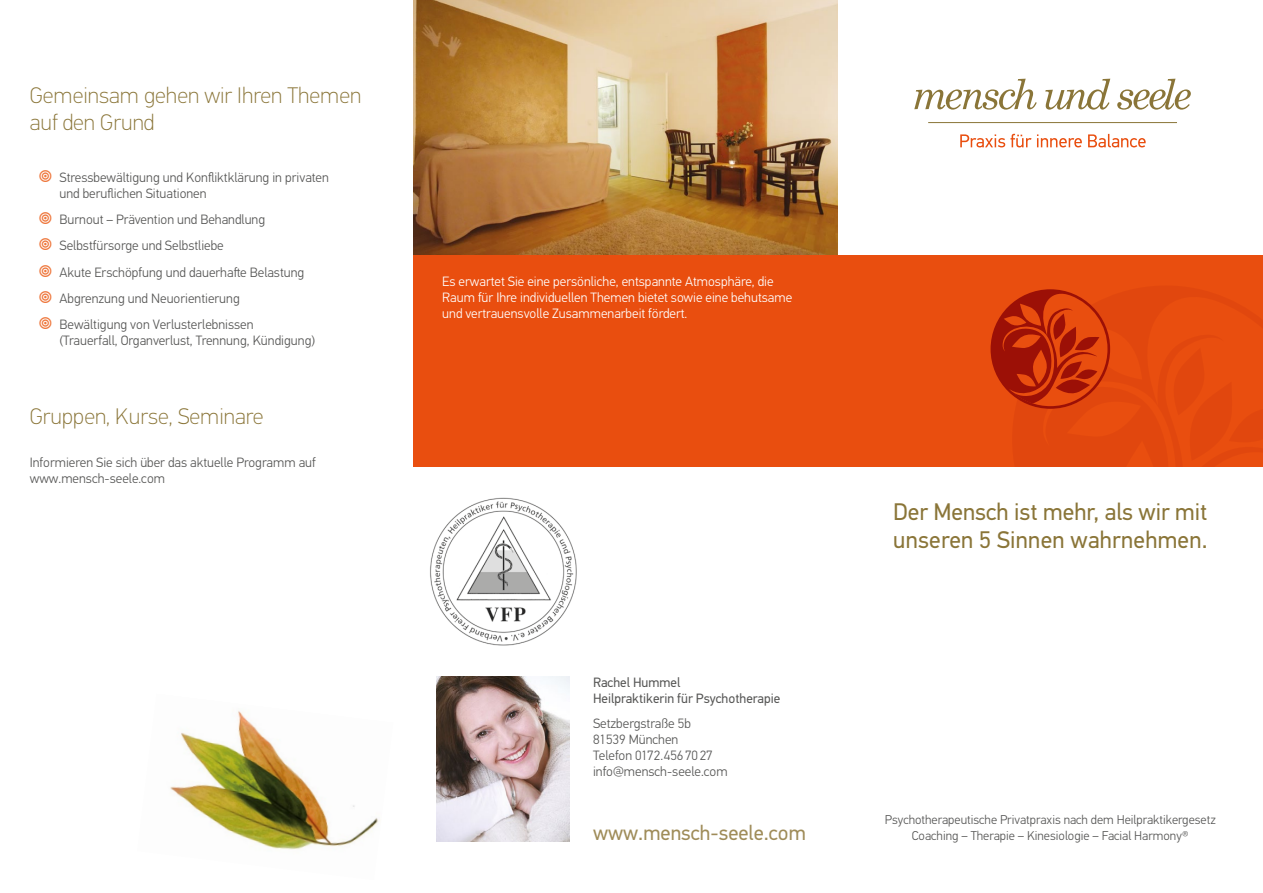
<style>
.page{position:relative;width:1263px;height:893px;background:#fff}
.page>*{position:absolute;margin:0;border:0;box-sizing:border-box;transform-origin:0 0}
.t1{font:24px/28.8px "PF Din Text Universal";letter-spacing:.005em;color:#8a7538}
.Headline{font:100 22.5px/27px "PF Din Text Universal";color:#8a7538}
.copy{font:21px "PF Din Text Universal";color:#9f8c59}
.copy-2{font:300 13.5px/16.2px "PF Din Text Universal";color:#575756}
.copy-3{font:300 13.5px/16.2px "PF Din Text Universal";color:#fff}
.t2{font:13.5px "PF Din Text Universal";color:#575756}
.t3{font:300 12.75px "PF Din Text Universal";color:#575756}
</style>
<div class="page">
<img style="left:413px;top:0;width:425px;height:256px">
<img style="left:430px;top:497px;width:147px;height:149px">
<svg style="left:1045px;top:79px;width:65px;height:31px"></svg>
<svg style="left:914px;top:79px;width:123px;height:31px"></svg>
<svg style="left:1117px;top:79px;width:74px;height:31px"></svg>
<svg style="left:960px;top:134px;width:71px;height:13px"></svg>
<svg style="left:1037px;top:134px;width:45px;height:13px"></svg>
<svg style="left:1088px;top:134px;width:58px;height:13px"></svg>
<hr style="left:928px;top:122px;width:249px;height:1px;background:#8a7538">
<div style="left:412px;top:256px;width:851px;height:211px;background:#e94e0f"></div>
<svg style="left:990px;top:289px;width:120px;height:120px"></svg>
<img style="left:437px;top:676px;width:132px;height:166px">
<img style="left:170px;top:710px;width:209px;height:140px">
<p class="Headline" style="left:30px;top:83px;width:333px">Gemeinsam gehen wir Ihren Themen auf den Grund</p>
<p class="copy-2" style="left:60px;top:170px;width:271px">Stressbewältigung und Konfliktklärung in privaten und beruflichen Situationen</p>
<p class="copy-2" style="left:60px;top:212px;width:207px">Burnout – Prävention und Behandlung</p>
<p class="copy-2" style="left:60px;top:238px;width:166px">Selbstfürsorge und Selbstliebe</p>
<p class="copy-2" style="left:60px;top:265px;width:246px">Akute Erschöpfung und dauerhafte Belastung</p>
<p class="copy-2" style="left:60px;top:291px;width:182px">Abgrenzung und Neuorientierung</p>
<p class="copy-2" style="left:60px;top:317px;width:257px">Bewältigung von Verlusterlebnissen<br>(Trauerfall, Organverlust, Trennung, Kündigung)</p>
<p class="Headline" style="left:30px;top:404px;width:235px">Gruppen, Kurse, Seminare</p>
<p class="copy-2" style="left:30px;top:455px;width:287px">Informieren Sie sich über das aktuelle Programm auf www.mensch-seele.com</p>
<p class="copy-3" style="left:442px;top:274px;width:351px">Es erwartet Sie eine persönliche, entspannte Atmosphäre, die<br>Raum für Ihre individuellen Themen bietet sowie eine behutsame und vertrauensvolle Zusammenarbeit fördert.</p>
<p class="t2" style="left:593px;top:674px;width:89px">Rachel Hummel</p>
<p class="t2" style="left:593px;top:690px;width:189px">Heilpraktikerin für Psychotherapie</p>
<p class="copy-2" style="left:593px;top:716px;width:99px">Setzbergstraße 5b</p>
<p class="copy-2" style="left:593px;top:732px;width:87px">81539 München</p>
<p class="copy-2" style="left:593px;top:748px;width:121px">Telefon 0172.456 70 27</p>
<p class="copy-2" style="left:593px;top:764px;width:136px">info@mensch-seele.com</p>
<p class="copy" style="left:593px;top:820px;width:214px">www.mensch-seele.com</p>
<p class="t1" style="left:893px;top:499px;width:316px">Der Mensch ist mehr, als wir mit unseren 5 Sinnen wahrnehmen.</p>
<p class="t3" style="left:885px;top:812px;width:332px">Psychotherapeutische Privatpraxis nach dem Heilpraktikergesetz</p>
<p class="t3" style="left:912px;top:828px;width:279px">Coaching – Therapie – Kinesiologie – Facial Harmony®</p>
</div>
